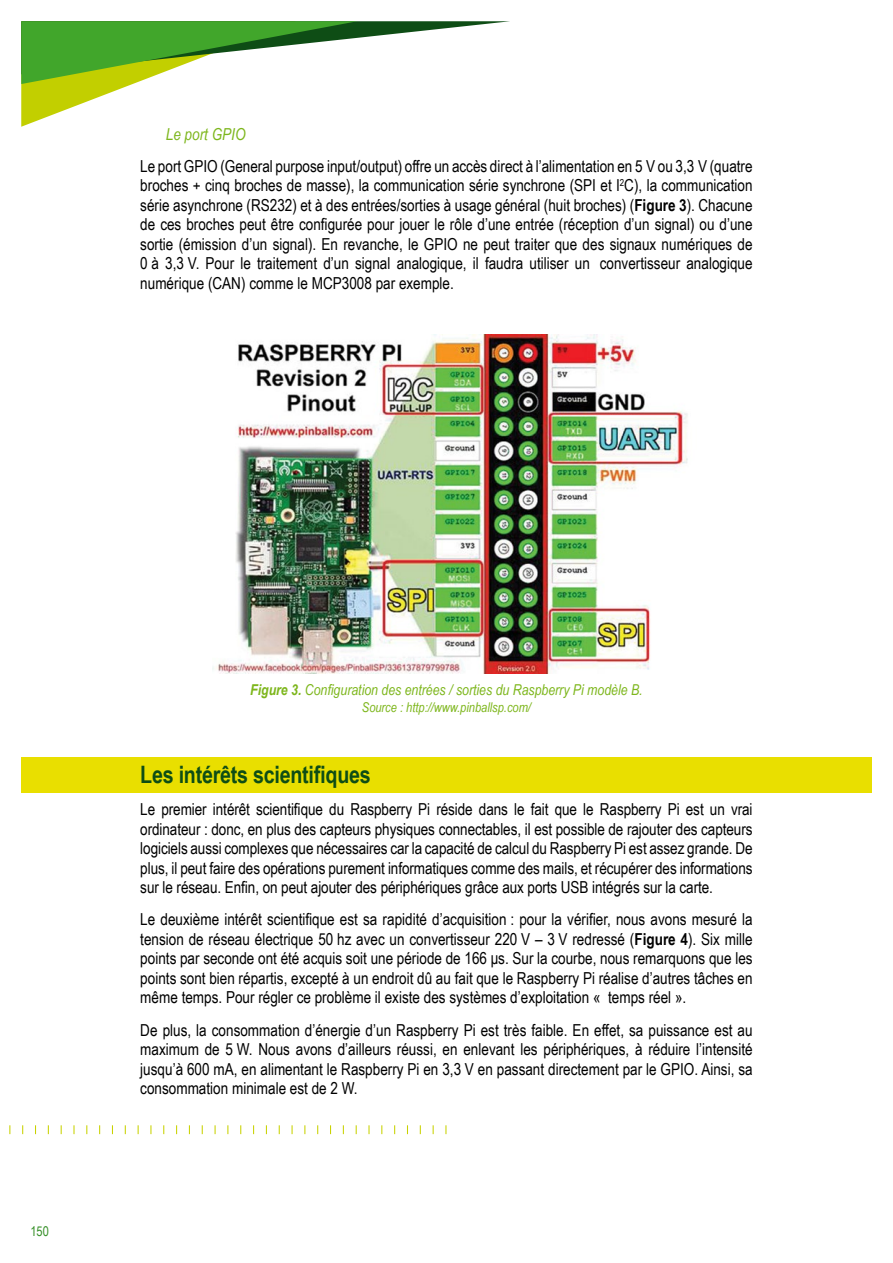
<style>
.page{position:relative;width:893px;height:1263px;background:#fff}
.page>*{position:absolute;margin:0;border:0;box-sizing:border-box;transform-origin:0 0}
._2_1{font:700 24px "Arial Narrow";letter-spacing:-.01em;color:#0e4d15}
.para1{font:16.5px/19.5px "Arial Narrow";color:#000;text-align:justify}
._2_42_2{font:italic 16.5px "Arial Narrow";color:#7db61c}
.legende{font:italic 15px "Arial Narrow";color:#7db61c}
.legende-2{font:italic 13.5px "Arial Narrow";color:#7db61c}
.t1{font:13.5px "Arial Narrow";color:#358f27}
.s1{font-weight:700}
</style>
<div class="page">
<svg style="left:21px;top:21px;width:489px;height:106px"></svg>
<svg style="left:73px;top:1125px;width:2px;height:9px"></svg>
<svg style="left:368px;top:1125px;width:2px;height:9px"></svg>
<div style="left:21px;top:757px;width:851px;height:35px;background:#e9df00"></div>
<img style="left:212px;top:335px;width:476px;height:338px">
<p class="_2_42_2" style="left:166px;top:122px;width:81px">Le port GPIO</p>
<p class="para1" style="left:140px;top:156px;width:614px">Le port GPIO (General purpose input/output) offre un accès direct à l’alimentation en 5 V ou 3,3 V (quatre broches + cinq broches de masse), la communication série synchrone (SPI et I<sup>2</sup>C), la communication série asynchrone (RS232) et à des entrées/sorties à usage général (huit broches) (<span class="s1">Figure 3</span>). Chacune de ces broches peut être configurée pour jouer le rôle d’une entrée (réception d’un signal) ou d’une sortie (émission d’un signal). En revanche, le GPIO ne peut traiter que des signaux numériques de 0 à 3,3 V. Pour le traitement d’un signal analogique, il faudra utiliser un convertisseur analogique numérique (CAN) comme le MCP3008 par exemple.</p>
<p class="t1" style="left:30px;top:1221px;width:20px">150</p>
<p class="legende" style="left:250px;top:680px;width:394px"><span class="s1">Figure 3.</span> Configuration des entrées / sorties du Raspberry Pi modèle B.</p>
<p class="legende-2" style="left:362px;top:697px;width:171px">Source : http://www.pinballsp.com/</p>
<p class="_2_1" style="left:140px;top:756px;width:232px">Les intérêts scientifiques</p>
<p class="para1" style="left:140px;top:799px;width:614px">Le premier intérêt scientifique du Raspberry Pi réside dans le fait que le Raspberry Pi est un vrai ordinateur : donc, en plus des capteurs physiques connectables, il est possible de rajouter des capteurs logiciels aussi complexes que nécessaires car la capacité de calcul du Raspberry Pi est assez grande. De plus, il peut faire des opérations purement informatiques comme des mails, et récupérer des informations sur le réseau. Enfin, on peut ajouter des périphériques grâce aux ports USB intégrés sur la carte.</p>
<p class="para1" style="left:140px;top:909px;width:614px">Le deuxième intérêt scientifique est sa rapidité d’acquisition : pour la vérifier, nous avons mesuré la tension de réseau électrique 50 hz avec un convertisseur 220 V – 3 V redressé (<span class="s1">Figure 4</span>). Six mille points par seconde ont été acquis soit une période de 166 μs. Sur la courbe, nous remarquons que les points sont bien répartis, excepté à un endroit dû au fait que le Raspberry Pi réalise d’autres tâches en même temps. Pour régler ce problème il existe des systèmes d’exploitation « temps réel ».</p>
<p class="para1" style="left:140px;top:1019px;width:614px">De plus, la consommation d’énergie d’un Raspberry Pi est très faible. En effet, sa puissance est au maximum de 5 W. Nous avons d’ailleurs réussi, en enlevant les périphériques, à réduire l’intensité jusqu’à 600 mA, en alimentant le Raspberry Pi en 3,3 V en passant directement par le GPIO. Ainsi, sa consommation minimale est de 2 W.</p>
</div>
